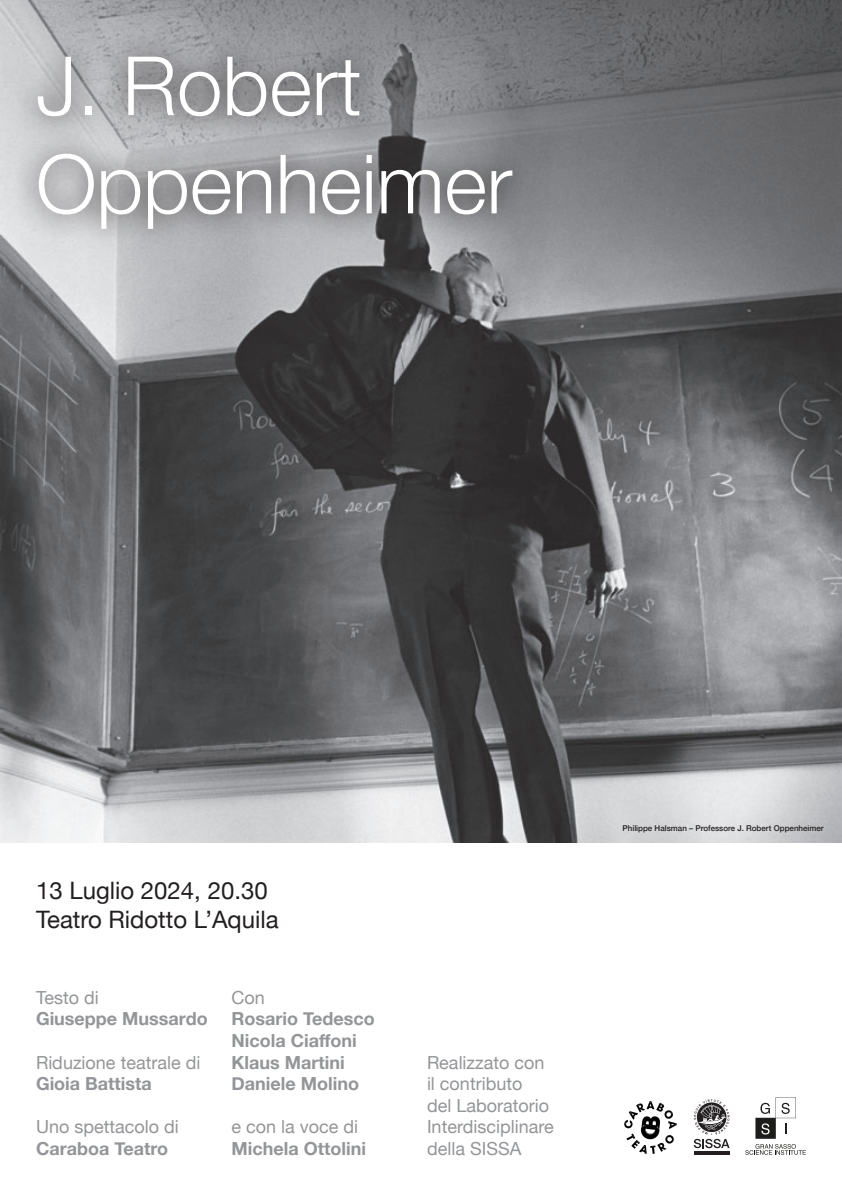
<style>
.page{position:relative;width:842px;height:1191px;background:#fff}
.page>*{position:absolute;margin:0;border:0;box-sizing:border-box;transform-origin:0 0}
.t1{font:300 81.8px "Helvetica Neue";letter-spacing:-.005em;color:#fff}
.t2{font:24px "Helvetica Neue";color:#231f20}
.t3{font:18px/21.6px "Helvetica Neue";color:#939598}
.t4{font:700 18px "Helvetica Neue";color:#939598}
.t5{font:500 8px "Helvetica Neue";color:#231f20}
.s1{font-weight:700}
</style>
<div class="page">
<img style="left:0;top:0;width:842px;height:842px">
<svg style="left:13px;top:31px;width:524px;height:221px;background:#999a9c"></svg>
<svg style="left:745px;top:1144px;width:61px;height:10px"></svg>
<svg style="left:755px;top:1097px;width:41px;height:41px"></svg>
<svg style="left:694px;top:1099px;width:36px;height:49px"></svg>
<hr style="left:694px;top:1150px;width:36px;height:2px;background:#231f20">
<hr style="left:694px;top:1153px;width:36px;height:2px;background:#231f20">
<img style="left:624px;top:1101px;width:53px;height:53px">
<p class="t1" style="left:36px;top:20px;width:327px">J. Robert</p>
<p class="t1" style="left:36px;top:118px;width:478px">Oppenheimer</p>
<p class="t2" style="left:36px;top:873px;width:233px">13 Luglio 2024, 20.30</p>
<p class="t2" style="left:36px;top:902px;width:244px">Teatro Ridotto L’Aquila</p>
<p class="t3" style="left:36px;top:987px;width:64px">Testo di</p>
<p class="t4" style="left:36px;top:1004px;width:173px">Giuseppe Mussardo</p>
<p class="t3" style="left:36px;top:1052px;width:166px">Riduzione teatrale di<br><span class="s1">Gioia Battista</span></p>
<p class="t3" style="left:36px;top:1117px;width:144px">Uno spettacolo di<br><span class="s1">Caraboa Teatro</span></p>
<p class="t3" style="left:231px;top:987px;width:35px">Con</p>
<p class="t4" style="left:231px;top:1004px;width:145px">Rosario Tedesco</p>
<p class="t4" style="left:231px;top:1026px;width:127px">Nicola Ciaffoni</p>
<p class="t4" style="left:231px;top:1048px;width:115px">Klaus Martini</p>
<p class="t4" style="left:231px;top:1069px;width:129px">Daniele Molino</p>
<p class="t3" style="left:231px;top:1117px;width:128px">e con la voce di</p>
<p class="t4" style="left:231px;top:1134px;width:136px">Michela Ottolini</p>
<p class="t3" style="left:427px;top:1052px;width:128px">Realizzato con il contributo<br>del Laboratorio<br>Interdisciplinare</p>
<p class="t3" style="left:427px;top:1138px;width:96px">della SISSA</p>
<p class="t5" style="left:622px;top:821px;width:203px">Philippe Halsman – Professore J. Robert Oppenheimer</p>
</div>
